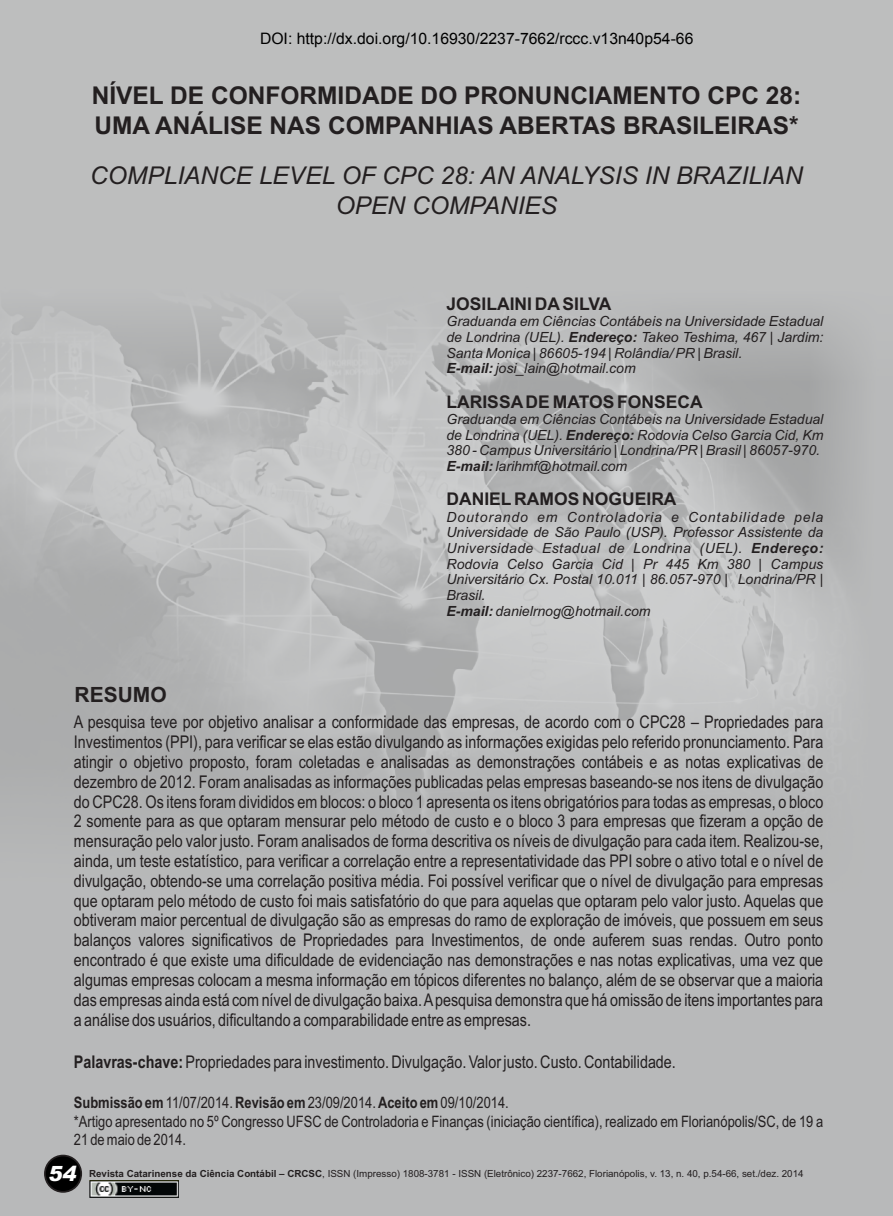
<style>
.page{position:relative;width:893px;height:1216px;background:#fff}
.page>*{position:absolute;margin:0;border:0;box-sizing:border-box;transform-origin:0 0}
.t1{font:700 24.5px/30.1px "Arial";color:#231f20}
.t2{font:italic 24.5px/30.1px "Arial";color:#231f20;text-align:center}
.t3{font:700 21px "Arial";color:#231f20}
.t4{font:italic 900 21px "Arial";color:#fff}
.t5{font:17.5px/19.8px "Arial Narrow";color:#231f20;text-align:justify}
.t6{font:700 17.5px "Arial";color:#231f20}
.t7{font:15.75px/18.4px "Arial Narrow";color:#231f20}
.t8{font:15.75px "Arial";color:#000}
.t9{font:italic 14px/15.6px "Arial";color:#231f20}
.t10{font:9.8px "Arial";color:#231f20}
.s1{font-weight:700}
</style>
<div class="page">
<div style="left:0;top:0;width:893px;height:1215px;background:#d1d3d4;opacity:.5"></div>
<div style="left:45px;top:1155px;width:36px;height:36px;background:#000;border-radius:50%"></div>
<div style="left:44px;top:1154px;width:38px;height:38px;border:2px solid #231f20;border-radius:50%"></div>
<img style="left:89px;top:1180px;width:89px;height:17px">
<p class="t8" style="left:260px;top:28px;width:435px">DOI: http://dx.doi.org/10.16930/2237-7662/rccc.v13n40p54-66</p>
<h1 class="t1" style="left:92px;top:83px;width:711px">NÍVEL DE CONFORMIDADE DO PRONUNCIAMENTO CPC 28:<br>UMA ANÁLISE NAS COMPANHIAS ABERTAS BRASILEIRAS*</h1>
<h1 class="t2" style="left:90px;top:163px;width:714px">COMPLIANCE LEVEL OF CPC 28: AN ANALYSIS IN BRAZILIAN<br>OPEN COMPANIES</h1>
<p class="t6" style="left:446px;top:297px;width:166px">JOSILAINI DASILVA</p>
<p class="t9" style="left:446px;top:315px;width:378px">Graduanda em Ciências Contábeis na Universidade Estadual de Londrina (UEL). <span class="s1">Endereço:</span> Takeo Teshima, 467 | Jardim:<br>Santa Monica | 86605-194 | Rolândia/ PR | Brasil.<br><span class="s1">E-mail:</span> josi_lain@hotmail.com</p>
<p class="t6" style="left:446px;top:395px;width:258px">LARISSADE MATOS FONSECA</p>
<p class="t9" style="left:446px;top:412px;width:378px">Graduanda em Ciências Contábeis na Universidade Estadual de Londrina (UEL). <span class="s1">Endereço:</span> Rodovia Celso Garcia Cid, Km 380 - Campus Universitário | Londrina/PR | Brasil | 86057-970.<br><span class="s1">E-mail:</span> larihmf@hotmail.com</p>
<p class="t6" style="left:446px;top:492px;width:232px">DANIEL RAMOS NOGUEIRA</p>
<p class="t9" style="left:446px;top:510px;width:378px">Doutorando em Controladoria e Contabilidade pela Universidade de São Paulo (USP). Professor Assistente da Universidade Estadual de Londrina (UEL). <span class="s1">Endereço:<br></span>Rodovia Celso Garcia Cid | Pr 445 Km 380 | Campus Universitário Cx. Postal 10.011 | 86.057-970 | Londrina/PR | Brasil.<br><span class="s1">E-mail:</span> danielrnog@hotmail.com</p>
<p class="t3" style="left:75px;top:686px;width:94px">RESUMO</p>
<p class="t5" style="left:74px;top:713px;width:751px">A pesquisa teve por objetivo analisar a conformidade das empresas, de acordo com o CPC28 – Propriedades para Investimentos (PPI), para verificar se elas estão divulgando as informações exigidas pelo referido pronunciamento. Para atingir o objetivo proposto, foram coletadas e analisadas as demonstrações contábeis e as notas explicativas de dezembro de 2012. Foram analisadas as informações publicadas pelas empresas baseando-se nos itens de divulgação do CPC28. Os itens foram divididos em blocos: o bloco 1 apresenta os itens obrigatórios para todas as empresas, o bloco 2 somente para as que optaram mensurar pelo método de custo e o bloco 3 para empresas que fizeram a opção de mensuração pelo valor justo. Foram analisados de forma descritiva os níveis de divulgação para cada item. Realizou-se, ainda, um teste estatístico, para verificar a correlação entre a representatividade das PPI sobre o ativo total e o nível de divulgação, obtendo-se uma correlação positiva média. Foi possível verificar que o nível de divulgação para empresas que optaram pelo método de custo foi mais satisfatório do que para aquelas que optaram pelo valor justo. Aquelas que obtiveram maior percentual de divulgação são as empresas do ramo de exploração de imóveis, que possuem em seus balanços valores significativos de Propriedades para Investimentos, de onde auferem suas rendas. Outro ponto encontrado é que existe uma dificuldade de evidenciação nas demonstrações e nas notas explicativas, uma vez que algumas empresas colocam a mesma informação em tópicos diferentes no balanço, além de se observar que a maioria das empresas ainda está com nível de divulgação baixa. A pesquisa demonstra que há omissão de itens importantes para a análise dos usuários, dificultando a comparabilidade entre as empresas.</p>
<p class="t5" style="left:74px;top:1053px;width:603px"><span class="s1">Palavras-chave:</span> Propriedades para investimento. Divulgação. Valor justo. Custo. Contabilidade.</p>
<p class="t7" style="left:74px;top:1094px;width:751px"><span class="s1">Submissão em</span> 11/07/2014. <span class="s1">Revisão em</span> 23/09/2014. <span class="s1">Aceito em</span> 09/10/2014.<br>*Artigo apresentado no 5º Congresso UFSC de Controladoria e Finanças (iniciação científica), realizado em Florianópolis/SC, de 19 a<br>21 de maio de 2014.</p>
<p class="t10" style="left:89px;top:1170px;width:716px"><span class="s1">Revista Catarinense da Ciência Contábil – CRCSC</span>, ISSN (Impresso) 1808-3781 - ISSN (Eletrônico) 2237-7662, Florianópolis, v. 13, n. 40, p.54-66, set./dez. 2014</p>
<p class="t4" style="left:48px;top:1165px;width:30px">54</p>
</div>
